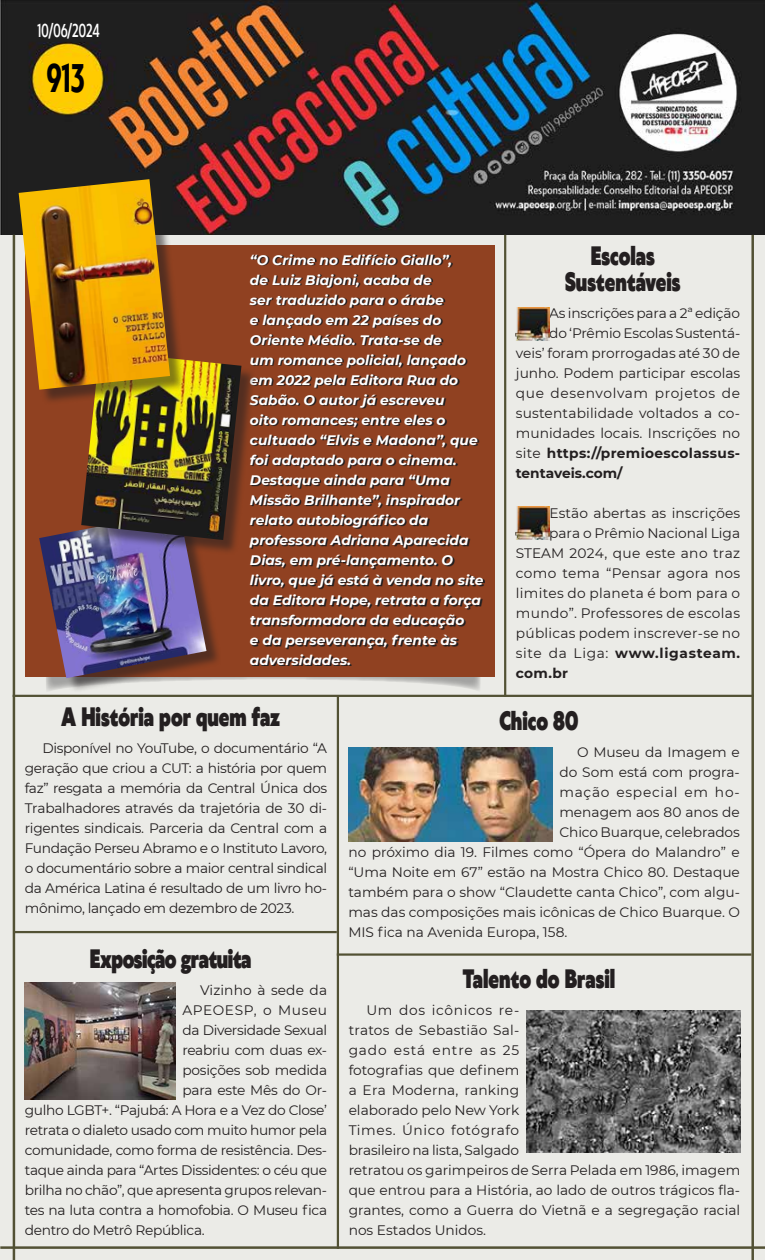
<style>
.page{position:relative;width:765px;height:1260px;background:#fff}
.page>*{position:absolute;margin:0;border:0;box-sizing:border-box;transform-origin:0 0}
.t1{font:700 37.5px "Klein Condensed";color:#000;scale:.75 1}
.t2{font:900 25px/26.2px "Klein";color:#231f20;text-align:center;scale:.75 1}
.t3{font:900 25px "Klein";letter-spacing:-.025em;color:#231f20;scale:.75 1}
.t4{font:500 17.5px "Klein Condensed";color:#fff;scale:.75 1}
.t5{font:13.75px/20px "Montserrat";color:#231f20;text-align:justify}
.t6{font:italic 700 13.75px/20px "Montserrat";color:#fff}
.t7{font:13.75px "Montserrat";letter-spacing:-.025em;color:#231f20}
.t8{font:13.75px "Montserrat";letter-spacing:.025em;color:#231f20}
.t9{font:700 13.75px "Montserrat";letter-spacing:.025em;color:#231f20}
.t10{font:13.75px "Montserrat";letter-spacing:-.02em;color:#231f20}
.t11{font:13.75px "Montserrat";letter-spacing:.02em;color:#231f20}
.t12{font:700 13.75px "Montserrat";letter-spacing:.05em;color:#231f20}
.t13{font:13.75px "Montserrat";letter-spacing:.045em;color:#231f20}
.t14{font:13.75px "Montserrat";letter-spacing:.055em;color:#231f20}
.t15{font:13.75px "Montserrat";letter-spacing:.04em;color:#231f20}
.t16{font:700 13.75px "Montserrat";color:#231f20}
.s1{font-weight:400}
</style>
<div class="page">
<div style="left:0;top:216px;width:765px;height:1044px;background:#ebebe7"></div>
<img style="left:0;top:0;width:765px;height:235px">
<svg style="left:221px;top:677px;width:260px;height:14px"></svg>
<hr style="left:0;top:1246px;width:765px;height:3px;background:#525134">
<hr style="left:751px;top:235px;width:3px;height:1025px;background:#525134">
<hr style="left:13px;top:235px;width:2px;height:1025px;background:#525134">
<hr style="left:14px;top:931px;width:323px;height:2px;background:#525134">
<hr style="left:13px;top:695px;width:741px;height:2px;background:#525134">
<hr style="left:337px;top:953px;width:414px;height:3px;background:#525134">
<hr style="left:504px;top:235px;width:2px;height:462px;background:#525134">
<hr style="left:337px;top:696px;width:2px;height:553px;background:#525134">
<div style="left:25px;top:245px;width:470px;height:432px;background:#904121"></div>
<svg style="left:251px;top:255px;width:234px;height:411px"></svg>
<img style="left:516px;top:506px;width:33px;height:33px">
<img style="left:25px;top:982px;width:150px;height:117px">
<img style="left:349px;top:747px;width:203px;height:95px">
<img style="left:526px;top:1010px;width:214px;height:143px">
<img style="left:516px;top:307px;width:33px;height:33px">
<div style="left:41px;top:513px;width:180px;height:180px;background:#231f20;opacity:.55"></div>
<img style="left:39px;top:513px;width:168px;height:165px">
<div style="left:84px;top:353px;width:173px;height:202px;background:#231f20;opacity:.55"></div>
<img style="left:81px;top:353px;width:160px;height:187px">
<div style="left:21px;top:181px;width:164px;height:224px;background:#231f20;opacity:.55"></div>
<img style="left:19px;top:179px;width:151px;height:211px">
<p class="t4" style="left:38px;top:18px;width:84px">10/06/2024</p>
<h1 class="t1" style="left:47px;top:50px;width:52px">913</h1>
<p class="t6" style="left:250px;top:249px;width:235px">“O Crime no Edifício Giallo”,<br>de Luiz Biajoni, acaba de<br>ser traduzido para o árabe<br>e lançado em 22 países do<br>Oriente Médio. Trata-se de<br>um romance policial, lançado em 2022 pela Editora Rua do<br>Sabão. O autor já escreveu<br>oito romances; entre eles o cultuado “Elvis e Madona”, que foi adaptado para o cinema.<br>Destaque ainda para “Uma<br>Missão Brilhante”, inspirador relato autobiográfico da professora Adriana Aparecida<br>Dias, em pré-lançamento. O livro, que já está à venda no site da Editora Hope, retrata a força transformadora da educação<br>e da perseverança, frente às adversidades.</p>
<h2 class="t2" style="left:565px;top:241px;width:155px">Escolas<br>Sustentáveis</h2>
<p class="t5" style="left:549px;top:303px;width:192px">As inscrições para a 2ª edição</p>
<p class="t5" style="left:549px;top:323px;width:193px">do ‘Prêmio Escolas Sustentá-</p>
<p class="t5" style="left:516px;top:343px;width:226px">veis’ foram prorrogadas até 30 de</p>
<p class="t5" style="left:516px;top:363px;width:226px">junho. Podem participar escolas</p>
<p class="t13" style="left:516px;top:384px;width:226px">que desenvolvam projetos de</p>
<p class="t5" style="left:516px;top:403px;width:226px">sustentabilidade voltados a co-</p>
<p class="t5" style="left:516px;top:423px;width:226px">munidades locais. Inscrições no</p>
<p class="t9" style="left:516px;top:443px;width:226px"><span class="s1">site</span> https://premioescolassus-</p>
<p class="t16" style="left:516px;top:463px;width:108px">tentaveis.com/</p>
<p class="t5" style="left:550px;top:503px;width:192px">Estão abertas as inscrições</p>
<p class="t5" style="left:549px;top:523px;width:192px">para o Prêmio Nacional Liga</p>
<p class="t8" style="left:516px;top:544px;width:226px">STEAM 2024, que este ano traz</p>
<p class="t8" style="left:516px;top:564px;width:226px">como tema “Pensar agora nos</p>
<p class="t8" style="left:516px;top:584px;width:226px">limites do planeta é bom para o</p>
<p class="t8" style="left:516px;top:604px;width:226px">mundo”. Professores de escolas</p>
<p class="t11" style="left:516px;top:624px;width:226px">públicas podem inscrever-se no</p>
<p class="t12" style="left:516px;top:643px;width:226px"><span class="s1">site da Liga:</span> www.ligasteam.</p>
<p class="t9" style="left:516px;top:663px;width:54px">com.br</p>
<h2 class="t2" style="left:61px;top:702px;width:293px">A História por quem faz</h2>
<p class="t5" style="left:25px;top:738px;width:304px;text-indent:18px">Disponível no YouTube, o documentário “A geração que criou a CUT: a história por quem faz” resgata a memória da Central Única dos Trabalhadores através da trajetória de 30 di&shy;rigentes sindicais. Parceria da Central com a Fundação Perseu Abramo e o Instituto Lavoro, o documentário sobre a maior central sindical da América Latina é resultado de um livro ho&shy;mônimo, lançado em dezembro de 2023.</p>
<h2 class="t3" style="left:90px;top:940px;width:217px">Exposição gratuita</h2>
<p class="t5" style="left:200px;top:980px;width:128px">Vizinho à sede da</p>
<p class="t15" style="left:182px;top:1001px;width:146px">APEOESP, o Museu</p>
<p class="t7" style="left:182px;top:1021px;width:146px">da Diversidade Sexual</p>
<p class="t10" style="left:182px;top:1041px;width:146px">reabriu com duas ex-</p>
<p class="t5" style="left:182px;top:1060px;width:146px">posições sob medida</p>
<p class="t10" style="left:182px;top:1081px;width:146px">para este Mês do Or-</p>
<p class="t7" style="left:25px;top:1101px;width:304px">gulho LGBT+. “Pajubá: A Hora e a Vez do Close’</p>
<p class="t7" style="left:25px;top:1121px;width:304px">retrata o dialeto usado com muito humor pela</p>
<p class="t7" style="left:25px;top:1141px;width:304px">comunidade, como forma de resistência. Des-</p>
<p class="t7" style="left:25px;top:1161px;width:304px">taque ainda para “Artes Dissidentes: o céu que</p>
<p class="t7" style="left:25px;top:1181px;width:304px">brilha no chão”, que apresenta grupos relevan-</p>
<p class="t7" style="left:25px;top:1201px;width:304px">tes na luta contra a homofobia. O Museu fica</p>
<p class="t7" style="left:25px;top:1221px;width:181px">dentro do Metrô República.</p>
<h2 class="t2" style="left:499px;top:706px;width:107px">Chico 80</h2>
<p class="t5" style="left:577px;top:742px;width:164px">O Museu da Imagem e</p>
<p class="t5" style="left:559px;top:762px;width:182px">do Som está com progra-</p>
<p class="t14" style="left:559px;top:783px;width:182px">mação especial em ho-</p>
<p class="t5" style="left:559px;top:802px;width:182px">menagem aos 80 anos de</p>
<p class="t5" style="left:559px;top:822px;width:182px">Chico Buarque, celebrados</p>
<p class="t5" style="left:348px;top:842px;width:393px">no próximo dia 19. Filmes como “Ópera do Malandro” e</p>
<p class="t5" style="left:348px;top:862px;width:393px">“Uma Noite em 67” estão na Mostra Chico 80. Destaque</p>
<p class="t5" style="left:348px;top:882px;width:393px">também para o show “Claudette canta Chico”, com algu-</p>
<p class="t5" style="left:348px;top:902px;width:393px">mas das composições mais icônicas de Chico Buarque. O</p>
<p class="t5" style="left:348px;top:922px;width:221px">MIS fica na Avenida Europa, 158.</p>
<h2 class="t2" style="left:463px;top:964px;width:205px">Talento do Brasil</h2>
<p class="t5" style="left:349px;top:1000px;width:393px;text-align:left;text-indent:18px">Um dos icônicos re-<br>tratos de Sebastião Sal-<br>gado está entre as 25<br>fotografias que definem<br>a Era Moderna, ranking<br>elaborado pelo New York<br>Times. Único fotógrafo<br>brasileiro na lista, Salgado<br>retratou os garimpeiros de Serra Pelada em 1986, imagem que entrou para a História, ao lado de outros trágicos fla&shy;grantes, como a Guerra do Vietnã e a segregação racial nos Estados Unidos.</p>
</div>
